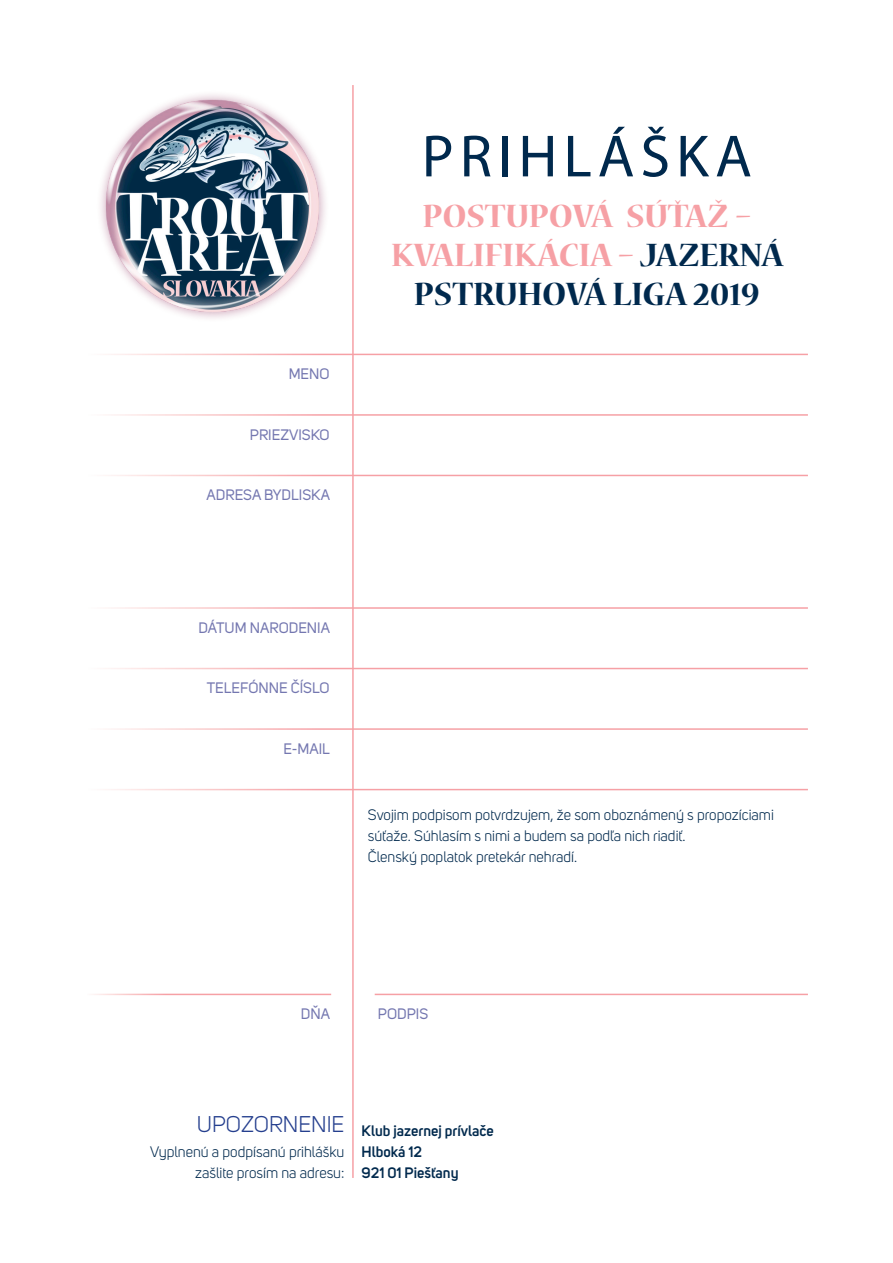
<style>
.page{position:relative;width:893px;height:1263px;background:#fff}
.page>*{position:absolute;margin:0;border:0;box-sizing:border-box;transform-origin:0 0}
.t1{font:60px "Myriad Pro";letter-spacing:.1em;color:#00294d}
.t2{font:700 36px/38.8px "Nueva Std";color:#f6a0a5;text-align:center}
.TEXT{font:22.5px "Uni Sans";color:#253f8e}
.TEXT-2{font:15px/21px "Uni Sans";color:#00294d}
.kolonky{font:15px "Uni Sans";color:#7477b0}
.TEXT-3{font:600 15px/21px "Uni Sans";color:#00294d}
.s1{color:#00294d}
</style>
<div class="page">
<img style="left:100px;top:94px;width:226px;height:225px">
<hr style="left:375px;top:994px;width:433px;height:1px;background:#f6a0a5">
<hr style="left:352px;top:85px;width:2px;height:1093px;background:#f6a0a5">
<p class="kolonky" style="left:289px;top:365px;width:42px">MENO</p>
<p class="kolonky" style="left:250px;top:426px;width:81px">PRIEZVISKO</p>
<p class="kolonky" style="left:207px;top:486px;width:125px">ADRESA BYDLISKA</p>
<p class="t1" style="left:422px;top:119px;width:332px">PRIHLÁŠKA</p>
<p class="t2" style="left:391px;top:198px;width:394px">POSTUPOVÁ SÚTˇAŽ –<br>KVALIFIKÁCIA – <span class="s1">JAZERNÁ<br>PSTRUHOVÁ LIGA 2019</span></p>
<p class="kolonky" style="left:199px;top:619px;width:133px">DÁTUM NARODENIA</p>
<p class="kolonky" style="left:207px;top:679px;width:124px">TELEFÓNNE ČÍSLO</p>
<p class="kolonky" style="left:283px;top:740px;width:48px">E-MAIL</p>
<p class="TEXT-2" style="left:368px;top:805px;width:408px">Svojim podpisom potvrdzujem, že som oboznámený s propozíciami súťaže. Súhlasím s nimi a budem sa podľa nich riadiť.<br>Členský poplatok pretekár nehradí.</p>
<p class="kolonky" style="left:301px;top:1005px;width:31px">DŇA</p>
<p class="kolonky" style="left:378px;top:1005px;width:52px">PODPIS</p>
<p class="TEXT" style="left:197px;top:1111px;width:149px">UPOZORNENIE</p>
<p class="TEXT-2" style="left:150px;top:1141px;width:196px;text-align:right">Vyplnenú a podpísanú prihlášku zašlite prosím na adresu:</p>
<p class="TEXT-3" style="left:362px;top:1119px;width:134px">Klub jazernej prívlače<br>Hlboká 12<br>921 01 Piešťany</p>
</div>
